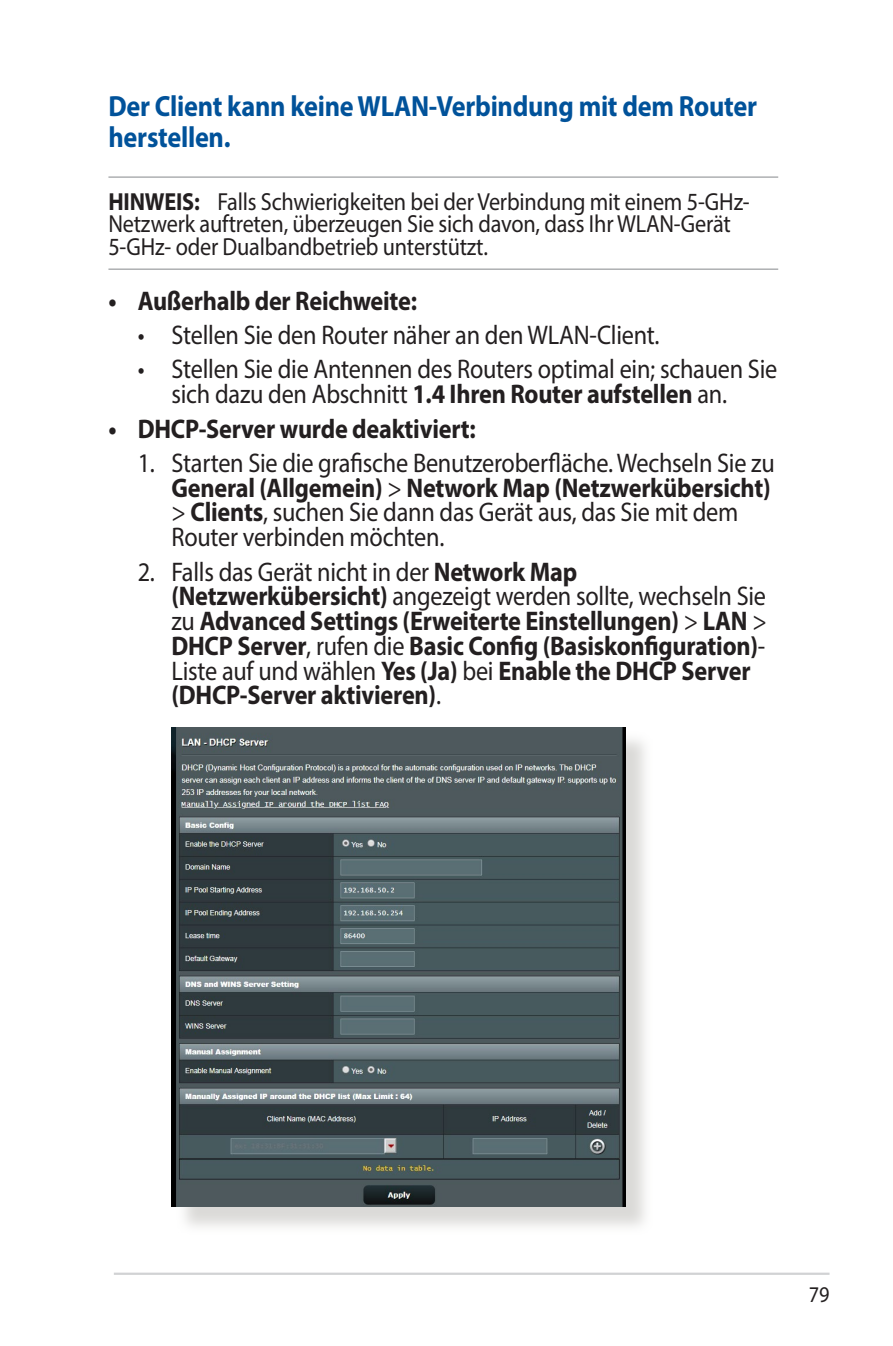
<style>
.page{position:relative;width:893px;height:1346px;background:#fff}
.page>*{position:absolute;margin:0;border:0;box-sizing:border-box;transform-origin:0 0}
.t1{font:700 29.25px/31.5px "Myriad Pro";letter-spacing:-.01em;color:#01529a;scale:.9 1}
.t2{font:27px/24.8px "Myriad Pro";letter-spacing:-.01em;color:#231f20;scale:.9 1}
.t3{font:700 27px/24.8px "Myriad Pro";letter-spacing:-.01em;color:#231f20;scale:.9 1}
.t4{font:24.75px/22.5px "Myriad Pro";letter-spacing:-.01em;color:#231f20;scale:.9 1}
.t5{font:22.5px "Myriad Pro";color:#231f20;scale:.9 1}
.s1{font-weight:700}
.s2{font-weight:400}
</style>
<div class="page">
<hr style="left:114px;top:1272px;width:715px;height:3px;background:#d1d2d4">
<hr style="left:108px;top:176px;width:670px;height:2px;background:#939598">
<hr style="left:108px;top:269px;width:670px;height:1px;background:#939598">
<div style="left:175px;top:731px;width:478px;height:503px;background:#cfcecb;opacity:.75"></div>
<img style="left:172px;top:727px;width:453px;height:480px">
<p class="t1" style="left:108px;top:89px;width:722px">Der Client kann keine WLAN-Verbindung mit dem Router herstellen.</p>
<p class="t4" style="left:108px;top:190px;width:714px"><span class="s1">HINWEIS:</span> Falls Schwierigkeiten bei der Verbindung mit einem 5-GHz-<br>Netzwerk auftreten, überzeugen Sie sich davon, dass Ihr WLAN-Gerät<br>5-GHz- oder Dualbandbetrieb unterstützt.</p>
<p class="t3" style="left:108px;top:287px;width:344px">• Außerhalb der Reichweite:</p>
<p class="t2" style="left:138px;top:322px;width:581px">• Stellen Sie den Router näher an den WLAN-Client.</p>
<p class="t2" style="left:171px;top:356px;width:675px;text-indent:-34px">• Stellen Sie die Antennen des Routers optimal ein; schauen Sie sich dazu den Abschnitt <span class="s1">1.4 Ihren Router aufstellen</span> an.</p>
<p class="t3" style="left:108px;top:415px;width:410px">• DHCP-Server wurde deaktiviert:</p>
<p class="t2" style="left:171px;top:450px;width:672px;text-indent:-34px">1. Starten Sie die grafische Benutzeroberfläche. Wechseln Sie zu <span class="s1">General (Allgemein)</span> &gt; <span class="s1">Network Map (Netzwerkübersicht) </span>&gt; <span class="s1">Clients</span>, suchen Sie dann das Gerät aus, das Sie mit dem Router verbinden möchten.</p>
<p class="t3" style="left:171px;top:558px;width:663px;text-indent:-34px"><span class="s2">2. Falls das Gerät nicht in der</span> Network Map (Netzwerkübersicht) <span class="s2">angezeigt werden sollte, wechseln Sie zu</span> Advanced Settings (Erweiterte Einstellungen) <span class="s2">&gt;</span> LAN <span class="s2">&gt; </span>DHCP Server<span class="s2">, rufen die</span> Basic Config (Basiskonfiguration)<span class="s2">- Liste auf und wählen</span> Yes (Ja) <span class="s2">bei</span> Enable the DHCP Server (DHCP-Server aktivieren)<span class="s2">.</span></p>
<p class="t5" style="left:809px;top:1281px;width:24px">79</p>
</div>
